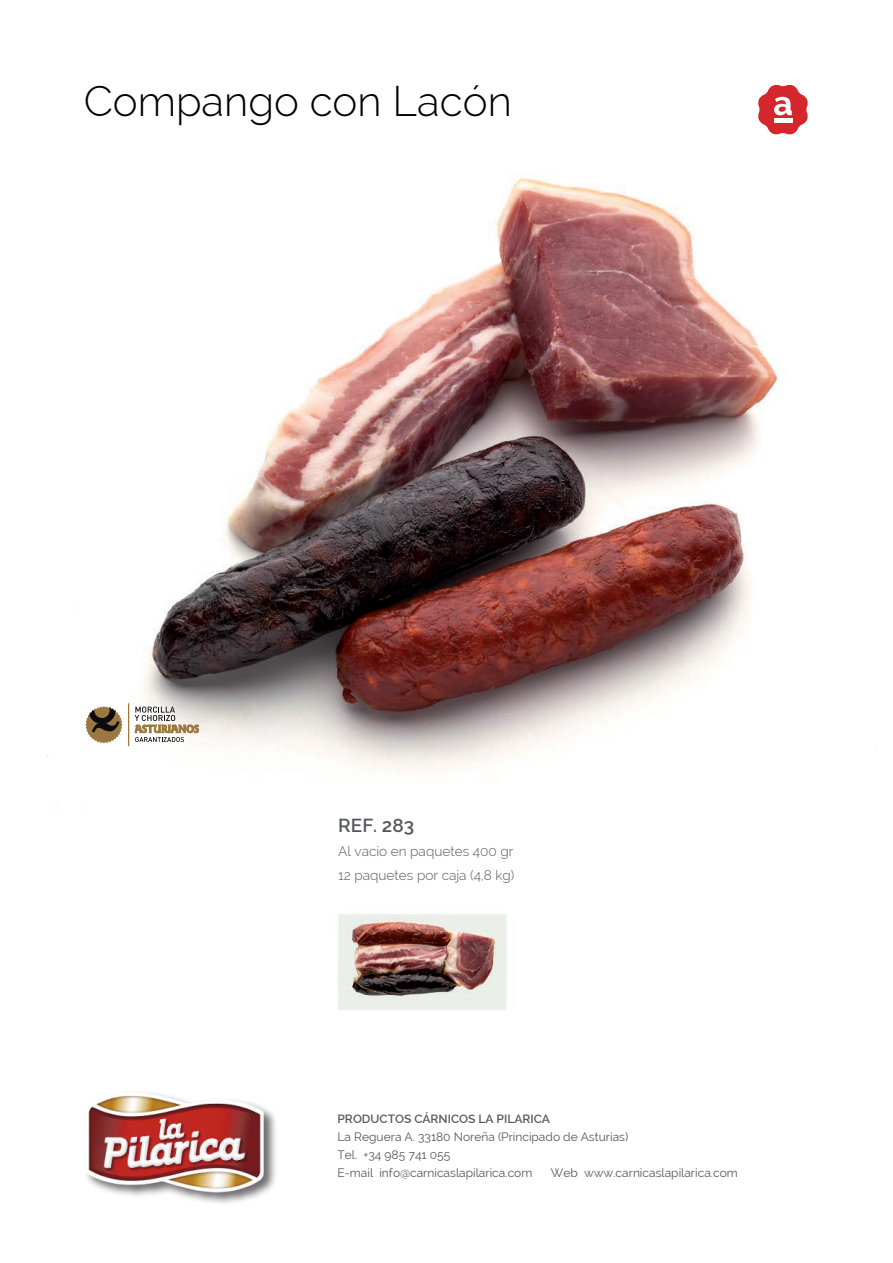
<style>
.page{position:relative;width:893px;height:1263px;background:#fff}
.page>*{position:absolute;margin:0;border:0;box-sizing:border-box;transform-origin:0 0}
.t1{font:300 42px "Raleway";color:#000}
.t2{font:600 18.9px "Raleway";color:#54585d}
.t3{font:300 13.65px/23.5px "Raleway";color:#54585d}
.t4{font:12px/18px "Raleway";color:#54585d}
.t5{font:600 12px "Raleway";color:#54585d}
</style>
<div class="page">
<img style="left:46px;top:177px;width:733px;height:594px">
<svg style="left:85px;top:706px;width:37px;height:37px"></svg>
<hr style="left:128px;top:703px;width:1px;height:43px;background:#9a7840">
<svg style="left:135px;top:706px;width:64px;height:36px"></svg>
<img style="left:338px;top:914px;width:169px;height:96px">
<svg style="left:758px;top:85px;width:50px;height:50px"></svg>
<div style="left:774px;top:118px;width:18px;height:5px;background:#fff"></div>
<img style="left:84px;top:1091px;width:192px;height:105px">
<h1 class="t1" style="left:84px;top:76px;width:430px">Compango con Lacón</h1>
<h2 class="t2" style="left:338px;top:815px;width:77px">REF. 283</h2>
<p class="t3" style="left:338px;top:839px;width:178px">Al vacío en paquetes 400 gr<br>12 paquetes por caja (4,8 kg)</p>
<p class="t5" style="left:338px;top:1112px;width:214px">PRODUCTOS CÁRNICOS LA PILARICA</p>
<p class="t4" style="left:338px;top:1128px;width:292px">La Reguera A. 33180 Noreña (Principado de Asturias)<br>Tel. +34 985 741 055<br>E-mail info@carnicaslapilarica.com</p>
<p class="t4" style="left:551px;top:1164px;width:189px">Web www.carnicaslapilarica.com</p>
</div>
